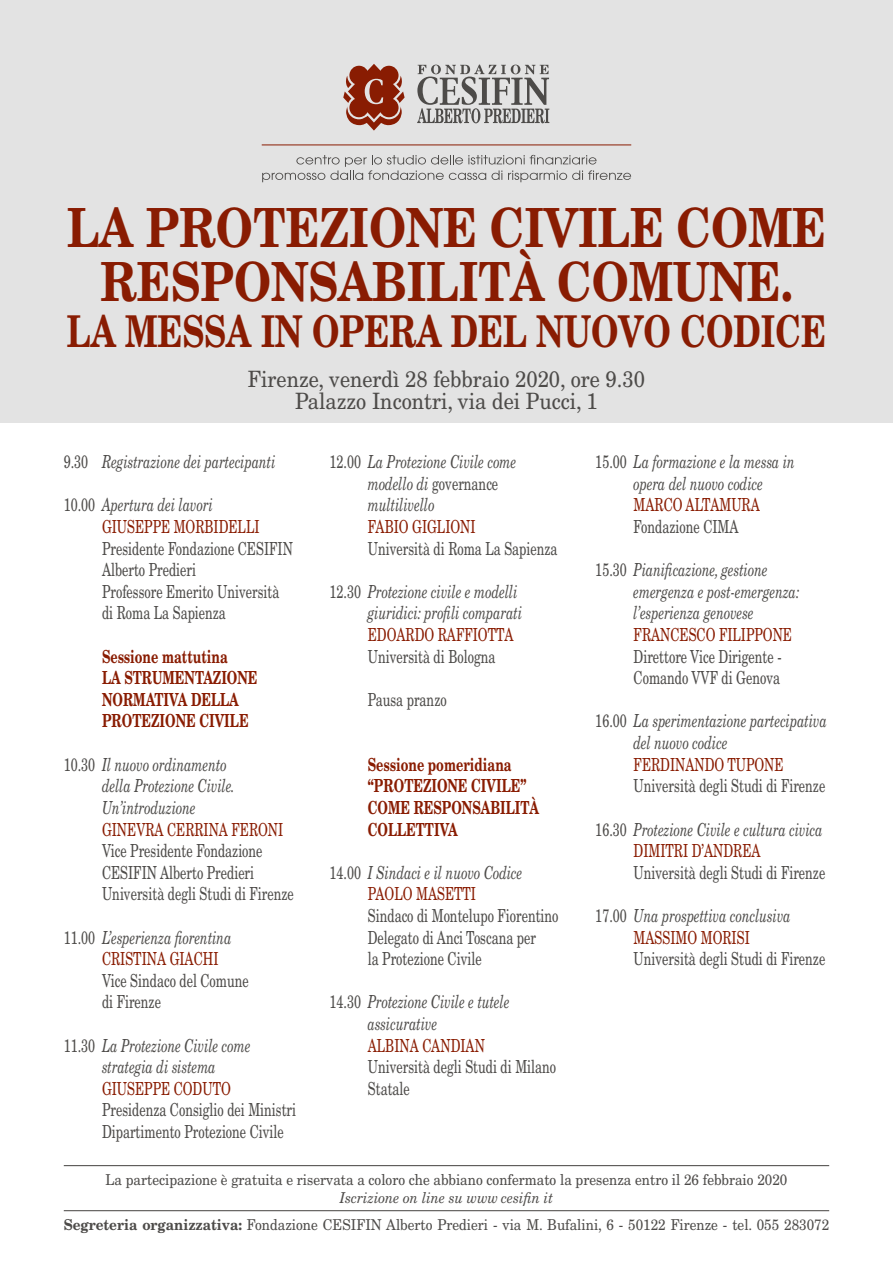
<style>
.page{position:relative;width:893px;height:1263px;background:#fff}
.page>*{position:absolute;margin:0;border:0;box-sizing:border-box;transform-origin:0 0}
.t1{font:700 54px/54px "New Century Schlbk";color:#891c02;text-align:center;scale:.83 1}
.t2{font:700 43.8px "New Century Schlbk";color:#891c02;scale:.75 1}
.t3{font:22.5px/22.5px "New Century Schlbk";color:#4d4b49;text-align:center;scale:.9 1}
.t4{font:italic 18px/21.6px "New Century Schlbk";color:#4d4b49;scale:.7 1}
.t5{font:18px/21.6px "New Century Schlbk";color:#4d4b49;scale:.7 1}
.t6{font:18px/21.6px "New Century Schlbk";color:#891c02;scale:.7 1}
.t7{font:700 18px/21.6px "New Century Schlbk";color:#891c02;scale:.7 1}
.t8{font:15px "New Century Schlbk";color:#4d4b49;scale:.9 1}
.t9{font:italic 15px "New Century Schlbk";color:#4d4b49;scale:.9 1}
.s1{font-style:normal}
.s2{color:#4d4b49}
.s3{font-style:italic;color:#4d4b49}
.s4{font-style:normal;color:#891c02}
.s5{font-weight:700}
</style>
<div class="page">
<div style="left:0;top:0;width:893px;height:422px;background:#e3e3e3"></div>
<hr style="left:64px;top:1210px;width:765px;height:1px;background:#4d4b49">
<hr style="left:64px;top:1165px;width:765px;height:1px;background:#4d4b49">
<hr style="left:262px;top:145px;width:369px;height:1px;background:#891c02">
<svg style="left:262px;top:155px;width:369px;height:27px"></svg>
<svg style="left:343px;top:64px;width:62px;height:67px"></svg>
<svg style="left:417px;top:65px;width:132px;height:58px"></svg>
<h1 class="t1" style="left:67px;top:200px;width:916px">LA PROTEZIONE CIVILE COME<br>RESPONSABILITÀ COMUNE.</h1>
<h2 class="t2" style="left:67px;top:304px;width:1014px">LA MESSA IN OPERA DEL NUOVO CODICE</h2>
<p class="t3" style="left:248px;top:367px;width:443px">Firenze, venerdì 28 febbraio 2020, ore 9.30<br>Palazzo Incontri, via dei Pucci, 1</p>
<p class="t4" style="left:64px;top:451px;width:304px"><span class="s1">9.30</span> Registrazione dei partecipanti</p>
<p class="t6" style="left:102px;top:494px;width:226px;text-indent:-38px"><span class="s2">10.00</span> <span class="s3">Apertura dei lavori<br></span>GIUSEPPE MORBIDELLI</p>
<p class="t5" style="left:102px;top:537px;width:274px">Presidente Fondazione CESIFIN<br>Alberto Predieri<br>Professore Emerito Università di Roma La Sapienza</p>
<p class="t7" style="left:102px;top:645px;width:224px">Sessione mattutina<br>LA STRUMENTAZIONE<br>NORMATIVA DELLA<br>PROTEZIONE CIVILE</p>
<p class="t4" style="left:102px;top:753px;width:191px;text-indent:-38px"><span class="s1">10.30</span> Il nuovo ordinamento della Protezione Civile.<br>Un’introduzione</p>
<p class="t6" style="left:102px;top:818px;width:260px">GINEVRA CERRINA FERONI</p>
<p class="t5" style="left:102px;top:840px;width:275px">Vice Presidente Fondazione<br>CESIFIN Alberto Predieri<br>Università degli Studi di Firenze</p>
<p class="t4" style="left:102px;top:926px;width:187px;text-indent:-38px"><span class="s1">11.00</span> L’esperienza fiorentina<br><span class="s4">CRISTINA GIACHI</span></p>
<p class="t5" style="left:102px;top:969px;width:211px">Vice Sindaco del Comune di Firenze</p>
<p class="t4" style="left:64px;top:1034px;width:268px;text-align:center"><span class="s1">11.30</span> La Protezione Civile come strategia di sistema</p>
<p class="t6" style="left:102px;top:1077px;width:186px">GIUSEPPE CODUTO</p>
<p class="t5" style="left:102px;top:1099px;width:279px">Presidenza Consiglio dei Ministri<br>Dipartimento Protezione Civile</p>
<p class="t4" style="left:368px;top:451px;width:214px;text-indent:-38px"><span class="s1">12.00</span> La Protezione Civile come modello di <span class="s1">governance </span>multilivello</p>
<p class="t6" style="left:368px;top:516px;width:156px">FABIO GIGLIONI</p>
<p class="t5" style="left:368px;top:537px;width:273px">Università di Roma La Sapienza</p>
<p class="t4" style="left:330px;top:581px;width:277px;text-align:right"><span class="s1">12.30</span> Protezione civile e modelli giuridici: profili comparati</p>
<p class="t6" style="left:368px;top:624px;width:210px">EDOARDO RAFFIOTTA</p>
<p class="t5" style="left:368px;top:645px;width:184px">Università di Bologna</p>
<p class="t5" style="left:368px;top:689px;width:114px">Pausa pranzo</p>
<p class="t7" style="left:368px;top:753px;width:246px">Sessione pomeridiana “PROTEZIONE CIVILE”<br>COME RESPONSABILITÀ<br>COLLETTIVA</p>
<p class="t4" style="left:330px;top:861px;width:277px;text-align:center"><span class="s1">14.00</span> I Sindaci e il nuovo Codice<br><span class="s4">PAOLO MASETTI</span></p>
<p class="t5" style="left:368px;top:905px;width:274px">Sindaco di Montelupo Fiorentino<br>Delegato di Anci Toscana per<br>la Protezione Civile</p>
<p class="t4" style="left:368px;top:991px;width:204px;text-indent:-38px"><span class="s1">14.30</span> Protezione Civile e tutele assicurative</p>
<p class="t6" style="left:368px;top:1034px;width:169px">ALBINA CANDIAN</p>
<p class="t5" style="left:368px;top:1056px;width:271px">Università degli Studi di Milano<br>Statale</p>
<p class="t4" style="left:595px;top:451px;width:287px;text-align:center"><span class="s1">15.00</span> La formazione e la messa in opera del nuovo codice</p>
<p class="t6" style="left:634px;top:494px;width:182px">MARCO ALTAMURA</p>
<p class="t5" style="left:634px;top:516px;width:151px">Fondazione CIMA</p>
<p class="t4" style="left:634px;top:559px;width:239px;text-indent:-38px"><span class="s1">15.30</span> Pianificazione, gestione emergenza e post-emergenza: l’esperienza genovese</p>
<p class="t6" style="left:634px;top:624px;width:228px">FRANCESCO FILIPPONE</p>
<p class="t5" style="left:634px;top:645px;width:213px">Direttore Vice Dirigente -<br>Comando VVF di Genova</p>
<p class="t4" style="left:634px;top:710px;width:278px;text-indent:-38px"><span class="s1">16.00</span> La sperimentazione partecipativa del nuovo codice</p>
<p class="t6" style="left:634px;top:753px;width:216px">FERDINANDO TUPONE</p>
<p class="t5" style="left:634px;top:775px;width:275px">Università degli Studi di Firenze</p>
<p class="t4" style="left:634px;top:818px;width:272px;text-indent:-38px"><span class="s1">16.30</span> Protezione Civile e cultura civica<br><span class="s4">DIMITRI D’ANDREA</span></p>
<p class="t5" style="left:634px;top:861px;width:275px">Università degli Studi di Firenze</p>
<p class="t4" style="left:595px;top:905px;width:281px;text-align:center"><span class="s1">17.00</span> Una prospettiva conclusiva<br><span class="s4">MASSIMO MORISI</span></p>
<p class="t5" style="left:634px;top:948px;width:275px">Università degli Studi di Firenze</p>
<p class="t8" style="left:106px;top:1171px;width:759px">La partecipazione è gratuita e riservata a coloro che abbiano confermato la presenza entro il 26 febbraio 2020</p>
<p class="t9" style="left:340px;top:1189px;width:239px">Iscrizione on line su www cesifin it</p>
<p class="t8" style="left:64px;top:1216px;width:852px"><span class="s5">Segreteria organizzativa:</span> Fondazione CESIFIN Alberto Predieri - via M. Bufalini, 6 - 50122 Firenze - tel. 055 283072</p>
</div>
